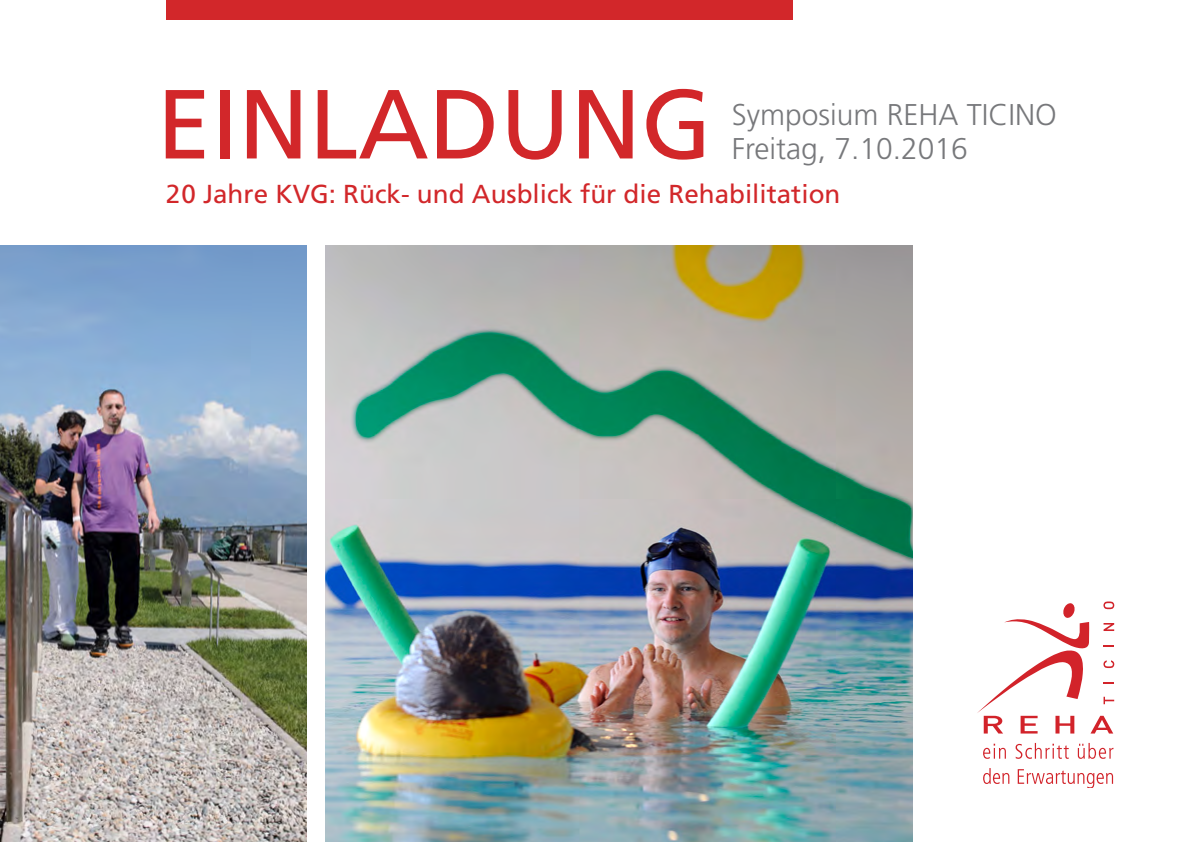
<style>
.page{position:relative;width:1191px;height:842px;background:#fff}
.page>*{position:absolute;margin:0;border:0;box-sizing:border-box;transform-origin:0 0}
.t1{font:98px "Frutiger";color:#d2272a}
.t2{font:300 30px "Frutiger";color:#77787b}
.t3{font:26px "Frutiger";color:#d2272a}
</style>
<div class="page">
<svg style="left:977px;top:601px;width:137px;height:132px"></svg>
<svg style="left:983px;top:744px;width:23px;height:15px"></svg>
<svg style="left:1015px;top:743px;width:53px;height:16px"></svg>
<svg style="left:1077px;top:743px;width:36px;height:16px"></svg>
<svg style="left:983px;top:768px;width:26px;height:16px"></svg>
<svg style="left:1017px;top:769px;width:96px;height:18px"></svg>
<div style="left:166px;top:0;width:626px;height:20px;background:#d2272a"></div>
<img style="left:325px;top:245px;width:587px;height:597px">
<img style="left:0;top:245px;width:306px;height:597px">
<p class="t1" style="left:156px;top:67px;width:557px">EINLADUNG</p>
<p class="t2" style="left:731px;top:97px;width:327px">Symposium REHA TICINO</p>
<p class="t2" style="left:731px;top:131px;width:238px">Freitag, 7.10.2016</p>
<p class="t3" style="left:166px;top:179px;width:676px">20 Jahre KVG: Rück- und Ausblick für die Rehabilitation</p>
</div>
